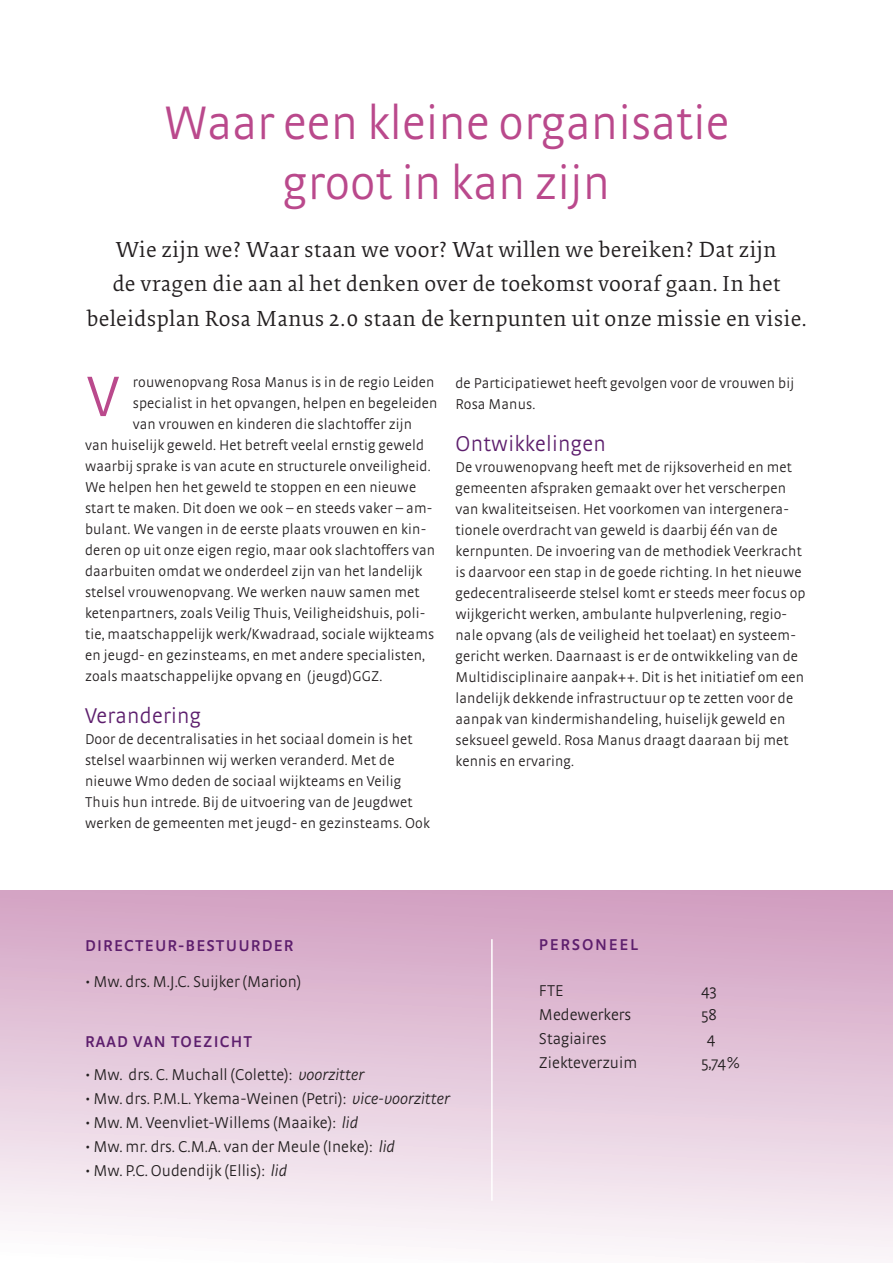
<style>
.page{position:relative;width:893px;height:1263px;background:#fff}
.page>*{position:absolute;margin:0;border:0;box-sizing:border-box;transform-origin:0 0}
.t1{font:300 60px "Strada";color:#ba498c}
.t2{font:300 49.5px "Strada";color:#ba498c}
.t3{font:22.5px/34.5px "Collis Roman Bib";letter-spacing:.01em;color:#231f20;text-align:center}
.t4{font:300 22.5px "Strada";letter-spacing:.01em;color:#5d1e6d}
.t5{font:300 16.5px "Strada";color:#231f20}
.t6{font:600 16.5px "Strada";letter-spacing:.07em;color:#5d1e6d}
.t7{font:600 16.5px "Strada";letter-spacing:.1em;color:#5d1e6d}
.t8{font:300 15px/21px "Strada";letter-spacing:.01em;color:#231f20}
.s1{font-style:italic}
</style>
<div class="page">
<div style="left:0;top:890px;width:893px;height:373px;background:linear-gradient(to bottom,#d19ec0,#fcf9fb)"></div>
<hr style="left:491px;top:939px;width:2px;height:262px;background:#fff">
<p class="t2" style="left:163px;top:95px;width:568px">Waar een kleine organisatie</p>
<p class="t2" style="left:283px;top:155px;width:329px">groot in kan zijn</p>
<p class="t3" style="left:87px;top:234px;width:721px">Wie zijn we? Waar staan we voor? Wat willen we bereiken? Dat zijn<br>de vragen die aan al het denken over de toekomst vooraf gaan. In het beleidsplan Rosa Manus 2.0 staan de kernpunten uit onze missie en visie.</p>
<p class="t8" style="left:133px;top:372px;width:303px">rouwenopvang Rosa Manus is in de regio Leiden</p>
<p class="t8" style="left:133px;top:393px;width:306px">specialist in het opvangen, helpen en begeleiden</p>
<p class="t8" style="left:133px;top:414px;width:281px">van vrouwen en kinderen die slachtoffer zijn</p>
<p class="t8" style="left:85px;top:435px;width:341px">van huiselijk geweld. Het betreft veelal ernstig geweld</p>
<p class="t8" style="left:85px;top:456px;width:347px">waarbij sprake is van acute en structurele onveiligheid.</p>
<p class="t8" style="left:85px;top:477px;width:333px">We helpen hen het geweld te stoppen en een nieuwe</p>
<p class="t8" style="left:85px;top:498px;width:349px">start te maken. Dit doen we ook – en steeds vaker – am-</p>
<p class="t8" style="left:85px;top:519px;width:343px">bulant. We vangen in de eerste plaats vrouwen en kin-</p>
<p class="t8" style="left:85px;top:540px;width:352px">deren op uit onze eigen regio, maar ook slachtoffers van</p>
<p class="t8" style="left:85px;top:561px;width:339px">daarbuiten omdat we onderdeel zijn van het landelijk</p>
<p class="t8" style="left:85px;top:582px;width:336px">stelsel vrouwenopvang. We werken nauw samen met</p>
<p class="t8" style="left:85px;top:603px;width:342px">ketenpartners, zoals Veilig Thuis, Veiligheidshuis, poli-</p>
<p class="t8" style="left:85px;top:624px;width:351px">tie, maatschappelijk werk/Kwadraad, sociale wijkteams</p>
<p class="t8" style="left:85px;top:645px;width:342px">en jeugd- en gezinsteams, en met andere specialisten,</p>
<p class="t8" style="left:85px;top:666px;width:299px">zoals maatschappelijke opvang en (jeugd)GGZ.</p>
<p class="t4" style="left:85px;top:703px;width:118px">Verandering</p>
<p class="t8" style="left:85px;top:729px;width:346px">Door de decentralisaties in het sociaal domein is het stelsel waarbinnen wij werken veranderd. Met de nieuwe Wmo deden de sociaal wijkteams en Veilig Thuis hun intrede. Bij de uitvoering van de Jeugdwet werken de gemeenten met jeugd- en gezinsteams. Ook</p>
<p class="t1" style="left:87px;top:363px;width:33px">V</p>
<p class="t8" style="left:455px;top:373px;width:340px">de Participatiewet heeft gevolgen voor de vrouwen bij<br>Rosa Manus.</p>
<p class="t4" style="left:455px;top:431px;width:152px">Ontwikkelingen</p>
<p class="t8" style="left:455px;top:457px;width:352px">De vrouwenopvang heeft met de rijksoverheid en met gemeenten afspraken gemaakt over het verscherpen van kwaliteitseisen. Het voorkomen van intergenera&shy;tionele overdracht van geweld is daarbij één van de kernpunten. De invoering van de methodiek Veerkracht is daarvoor een stap in de goede richting. In het nieuwe gedecentraliseerde stelsel komt er steeds meer focus op wijkgericht werken, ambulante hulpverlening, regio&shy;nale opvang (als de veiligheid het toelaat) en systeem&shy;gericht werken. Daarnaast is er de ontwikkeling van de Multidisciplinaire aanpak++. Dit is het initiatief om een landelijk dekkende infrastructuur op te zetten voor de aanpak van kindermishandeling, huiselijk geweld en seksueel geweld. Rosa Manus draagt daaraan bij met kennis en ervaring.</p>
<p class="t6" style="left:85px;top:936px;width:210px">DIRECTEUR-BESTUURDER</p>
<p class="t5" style="left:85px;top:972px;width:218px">• Mw. drs. M.J.C. Suijker (Marion)</p>
<p class="t6" style="left:85px;top:1031px;width:169px">RAAD VAN TOEZICHT</p>
<p class="t5" style="left:85px;top:1065px;width:281px">• Mw. drs. C. Muchall (Colette): <span class="s1">voorzitter</span></p>
<p class="t5" style="left:85px;top:1089px;width:366px">• Mw. drs. P.M.L. Ykema-Weinen (Petri): <span class="s1">vice-voorzitter</span></p>
<p class="t5" style="left:85px;top:1113px;width:275px">• Mw. M. Veenvliet-Willems (Maaike): <span class="s1">lid</span></p>
<p class="t5" style="left:85px;top:1137px;width:311px">• Mw. mr. drs. C.M.A. van der Meule (Ineke): <span class="s1">lid</span></p>
<p class="t5" style="left:85px;top:1161px;width:204px">• Mw. P.C. Oudendijk (Ellis): <span class="s1">lid</span></p>
<p class="t7" style="left:539px;top:935px;width:100px">PERSONEEL</p>
<p class="t5" style="left:539px;top:981px;width:26px">FTE</p>
<p class="t5" style="left:701px;top:981px;width:17px">43</p>
<p class="t5" style="left:539px;top:1005px;width:94px">Medewerkers</p>
<p class="t5" style="left:701px;top:1005px;width:17px">58</p>
<p class="t5" style="left:539px;top:1029px;width:69px">Stagiaires</p>
<p class="t5" style="left:707px;top:1029px;width:10px">4</p>
<p class="t5" style="left:539px;top:1053px;width:100px">Ziekteverzuim</p>
<p class="t5" style="left:701px;top:1053px;width:40px">5,74%</p>
</div>
